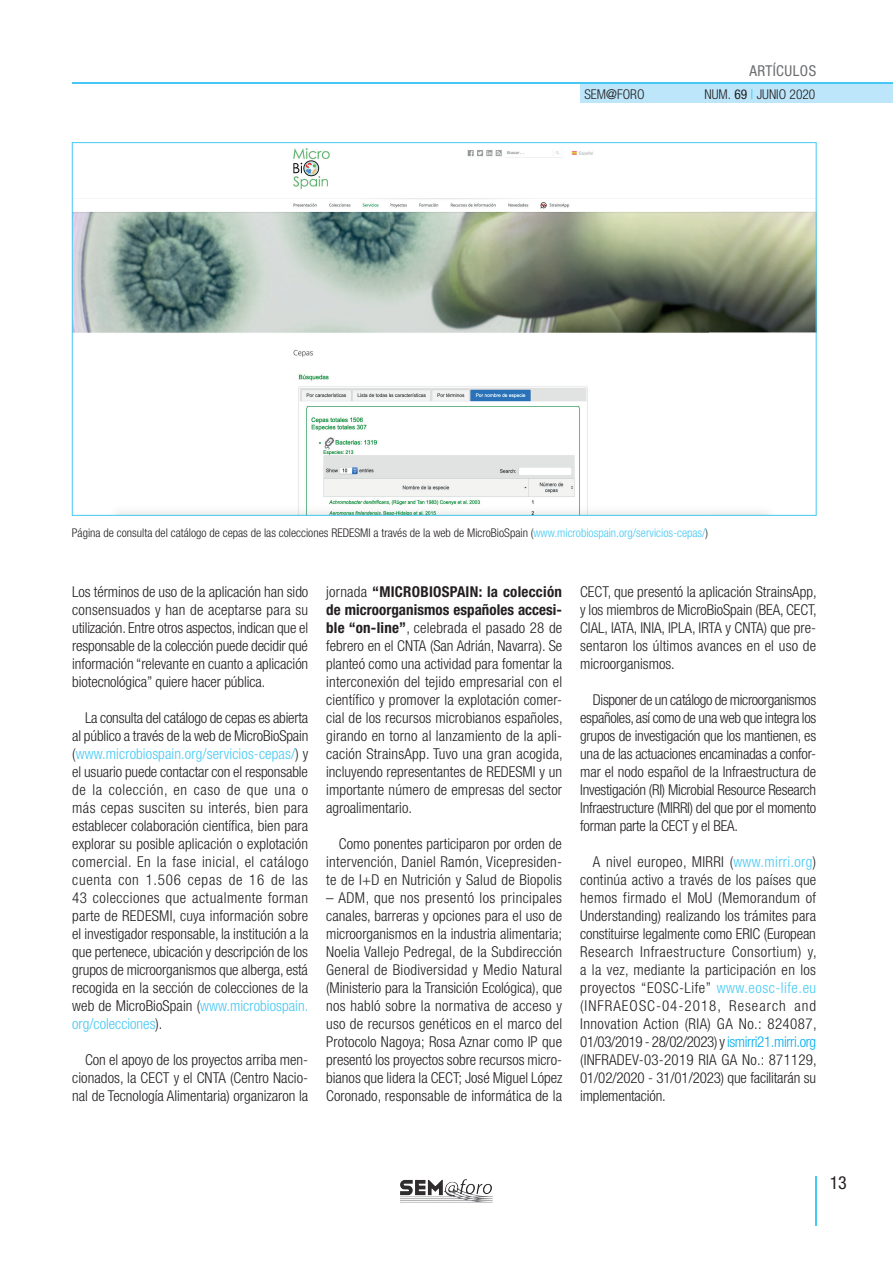
<style>
.page{position:relative;width:893px;height:1263px;background:#fff}
.page>*{position:absolute;margin:0;border:0;box-sizing:border-box;transform-origin:0 0}
.t1{font:condensed 18px "Helvetica Neue LT Std";color:#231f20}
.t2{font:300 condensed 15px/18px "Helvetica Neue LT Std";color:#231f20;text-align:justify}
.t3{font:condensed 15px "Helvetica Neue LT Std";letter-spacing:.03em;color:#6c6d70}
.t4{font:300 condensed 13.5px "Helvetica Neue LT Std";color:#231f20}
.t5{font:300 condensed 12px "Helvetica Neue LT Std";color:#231f20}
.s1{font-weight:400}
.s2{font-weight:400;color:#45c8f4}
.s3{color:#45c8f4}
.s4{font-weight:700}
.s5{color:#00aeef}
</style>
<div class="page">
<img style="left:400px;top:1179px;width:77px;height:23px">
<div style="left:580px;top:84px;width:313px;height:19px;background:#bde6fa"></div>
<hr style="left:72px;top:82px;width:821px;height:2px;background:#45c8f4">
<hr style="left:815px;top:1176px;width:2px;height:50px;background:#45c8f4">
<img style="left:74px;top:148px;width:740px;height:366px">
<p class="t3" style="left:749px;top:62px;width:68px">ARTÍCULOS</p>
<p class="t4" style="left:584px;top:89px;width:62px">SEM<span class="s1">@</span>FORO</p>
<p class="t4" style="left:705px;top:89px;width:112px">NUM. <span class="s1">69</span> <span class="s2">|</span> JUNIO 2020</p>
<p class="t5" style="left:72px;top:528px;width:638px">Página de consulta del catálogo de cepas de las colecciones REDESMI a través de la web de MicroBioSpain (<span class="s3">www.microbiospain.org/servicios-cepas/</span>)</p>
<p class="t2" style="left:72px;top:584px;width:238px">Los términos de uso de la aplicación han sido consensuados y han de aceptarse para su utilización. Entre otros aspectos, indican que el responsable de la colección puede decidir qué información “relevante en cuanto a aplicación biotecnológica” quiere hacer pública.</p>
<p class="t2" style="left:72px;top:710px;width:238px;text-indent:13px">La consulta del catálogo de cepas es abierta al público a través de la web de MicroBioSpain (<span class="s3">www.microbiospain.org/servicios-cepas/</span>) y el usuario puede contactar con el responsable de la colección, en caso de que una o más cepas susciten su interés, bien para establecer colaboración científica, bien para explorar su posible aplicación o explotación comercial. En la fase inicial, el catálogo cuenta con 1.506 cepas de 16 de las 43 colecciones que actualmente forman parte de REDESMI, cuya información sobre el investigador responsable, la institución a la que pertenece, ubicación y descripción de los grupos de microorganismos que alberga, está recogida en la sección de colecciones de la web de MicroBioSpain (<span class="s3">www.microbiospain. org/colecciones</span>).</p>
<p class="t2" style="left:72px;top:1052px;width:237px;text-indent:13px">Con el apoyo de los proyectos arriba men&shy;cionados, la CECT y el CNTA (Centro Nacio&shy;nal de Tecnología Alimentaria) organizaron la</p>
<p class="t2" style="left:326px;top:584px;width:238px">jornada <span class="s4">“MICROBIOSPAIN: la colección de microorganismos españoles accesi&shy;ble “on-line”</span>, celebrada el pasado 28 de febrero en el CNTA (San Adrián, Navarra). Se planteó como una actividad para fomentar la interconexión del tejido empresarial con el científico y promover la explotación comer&shy;cial de los recursos microbianos españoles, girando en torno al lanzamiento de la apli&shy;cación StrainsApp. Tuvo una gran acogida, incluyendo representantes de REDESMI y un importante número de empresas del sector agroalimentario.</p>
<p class="t2" style="left:326px;top:836px;width:237px;text-indent:13px">Como ponentes participaron por orden de intervención, Daniel Ramón, Vicepresiden&shy;te de I+D en Nutrición y Salud de Biopolis</p>
<p class="t2" style="left:326px;top:890px;width:238px">– ADM, que nos presentó los principales canales, barreras y opciones para el uso de microorganismos en la industria alimentaria; Noelia Vallejo Pedregal, de la Subdirección General de Biodiversidad y Medio Natural (Ministerio para la Transición Ecológica), que nos habló sobre la normativa de acceso y uso de recursos genéticos en el marco del Protocolo Nagoya; Rosa Aznar como IP que presentó los proyectos sobre recursos micro&shy;bianos que lidera la CECT; José Miguel López Coronado, responsable de informática de la</p>
<p class="t2" style="left:580px;top:584px;width:238px">CECT, que presentó la aplicación StrainsApp, y los miembros de MicroBioSpain (BEA, CECT, CIAL, IATA, INIA, IPLA, IRTA y CNTA) que pre&shy;sentaron los últimos avances en el uso de microorganismos.</p>
<p class="t2" style="left:580px;top:692px;width:238px;text-indent:13px">Disponer de un catálogo de microorganismos españoles, así como de una web que integra los grupos de investigación que los mantienen, es una de las actuaciones encaminadas a confor&shy;mar el nodo español de la Infraestructura de Investigación (RI) Microbial Resource Research Infraestructure (MIRRI) del que por el momento forman parte la CECT y el BEA.</p>
<p class="t2" style="left:580px;top:854px;width:238px;text-indent:13px">A nivel europeo, MIRRI (<span class="s3">www.mirri.org</span>) continúa activo a través de los países que hemos firmado el MoU (Memorandum of Understanding) realizando los trámites para constituirse legalmente como ERIC (European Research Infraestructure Consortium) y, a la vez, mediante la participación en los proyectos “EOSC-Life” <span class="s3">www.eosc-life.eu </span>(INFRAEOSC-04-2018, Research and Innovation Action (RIA) GA No.: 824087, 01/03/2019 - 28/02/2023) y <span class="s5">ismirri21.mirri.org </span>(INFRADEV-03-2019 RIA GA No.: 871129, 01/02/2020 - 31/01/2023) que facilitarán su implementación.</p>
<p class="t1" style="left:830px;top:1173px;width:19px">13</p>
</div>
